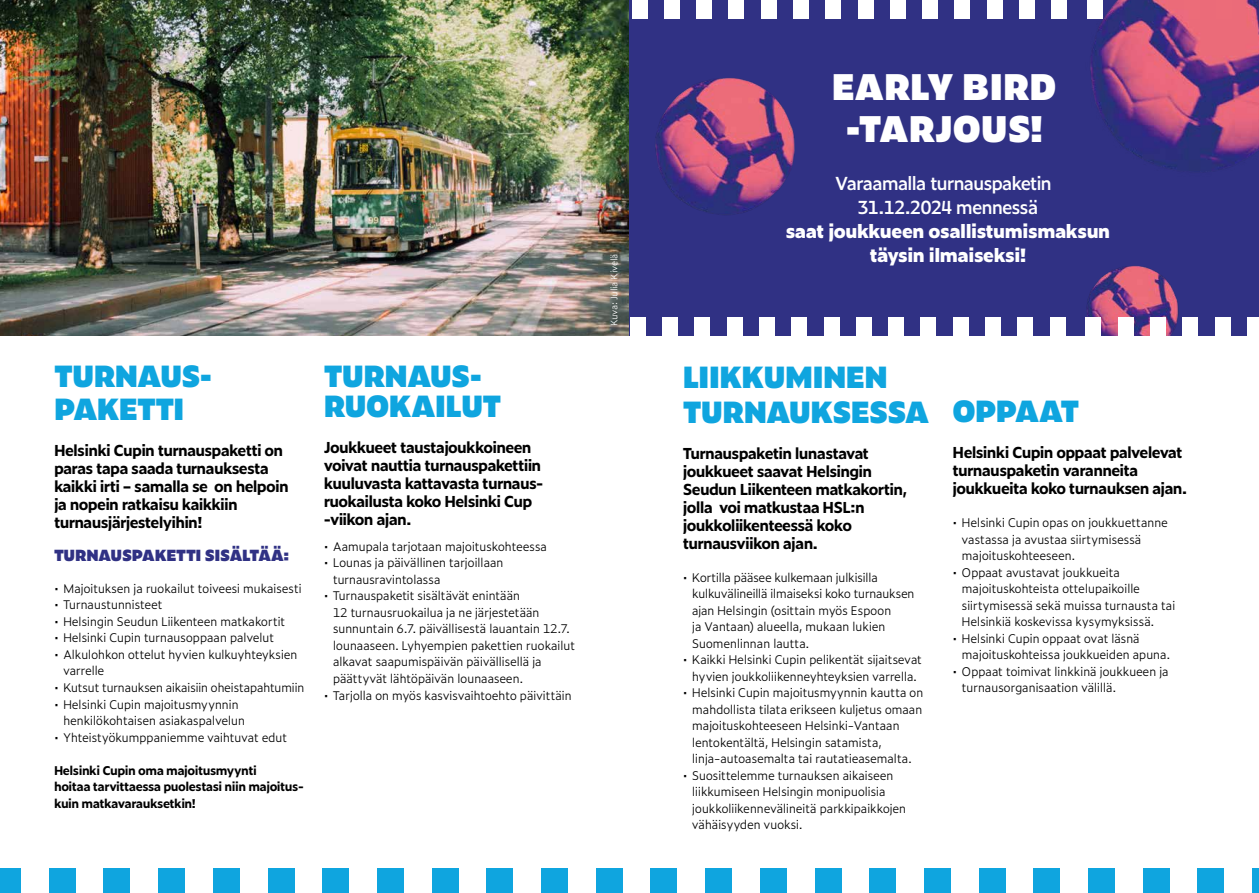
<style>
.page{position:relative;width:1259px;height:893px;background:#fff}
.page>*{position:absolute;margin:0;border:0;box-sizing:border-box;transform-origin:0 0}
.t1{font:900 34.5px/41.4px "Zeitung Micro Pro";color:#fff;text-align:center}
.t2{font:900 28.5px/33px "Zeitung Micro Pro";letter-spacing:-.025em;color:#0fa5df}
.t3{font:800 18px/24px "Zeitung Micro Pro";letter-spacing:-.025em;color:#fff;text-align:center}
.t4{font:600 18px/24px "Zeitung Micro Pro";letter-spacing:-.06em;color:#fff;text-align:center}
.t5{font:700 15px/18px "Zeitung Micro Pro";letter-spacing:-.05em;color:#000}
.t6{font:900 15px "Zeitung Micro Pro";letter-spacing:-.015em;color:#303184}
.t7{font:300 12px/16.5px "Zeitung Micro Pro";letter-spacing:-.045em;color:#000}
.t8{font:700 12px/16.5px "Zeitung Micro Pro";letter-spacing:-.04em;color:#000}
.t9{font:300 9px "Zeitung Micro Pro";letter-spacing:-.035em;color:#fff}
</style>
<div class="page">
<img style="left:0;top:0;width:629px;height:336px">
<div style="left:629px;top:0;width:630px;height:336px;background:#303184"></div>
<div style="left:323px;top:868px;width:26px;height:25px;background:#0fa5df"></div>
<div style="left:377px;top:868px;width:26px;height:25px;background:#0fa5df"></div>
<div style="left:0;top:868px;width:21px;height:25px;background:#0fa5df"></div>
<div style="left:432px;top:868px;width:26px;height:25px;background:#0fa5df"></div>
<div style="left:49px;top:868px;width:26px;height:25px;background:#0fa5df"></div>
<div style="left:487px;top:868px;width:26px;height:25px;background:#0fa5df"></div>
<div style="left:104px;top:868px;width:26px;height:25px;background:#0fa5df"></div>
<div style="left:541px;top:868px;width:26px;height:25px;background:#0fa5df"></div>
<div style="left:159px;top:868px;width:26px;height:25px;background:#0fa5df"></div>
<div style="left:596px;top:868px;width:26px;height:25px;background:#0fa5df"></div>
<div style="left:213px;top:868px;width:26px;height:25px;background:#0fa5df"></div>
<div style="left:268px;top:868px;width:26px;height:25px;background:#0fa5df"></div>
<div style="left:979px;top:868px;width:26px;height:25px;background:#0fa5df"></div>
<div style="left:1033px;top:868px;width:27px;height:25px;background:#0fa5df"></div>
<div style="left:651px;top:868px;width:26px;height:25px;background:#0fa5df"></div>
<div style="left:1088px;top:868px;width:26px;height:25px;background:#0fa5df"></div>
<div style="left:705px;top:868px;width:26px;height:25px;background:#0fa5df"></div>
<div style="left:1143px;top:868px;width:26px;height:25px;background:#0fa5df"></div>
<div style="left:760px;top:868px;width:26px;height:25px;background:#0fa5df"></div>
<div style="left:1198px;top:868px;width:26px;height:25px;background:#0fa5df"></div>
<div style="left:815px;top:868px;width:26px;height:25px;background:#0fa5df"></div>
<div style="left:1252px;top:868px;width:7px;height:25px;background:#0fa5df"></div>
<div style="left:869px;top:868px;width:27px;height:25px;background:#0fa5df"></div>
<div style="left:924px;top:868px;width:26px;height:25px;background:#0fa5df"></div>
<div style="left:858px;top:0;width:15px;height:19px;background:#fff"></div>
<div style="left:632px;top:0;width:15px;height:19px;background:#fff"></div>
<div style="left:890px;top:0;width:15px;height:19px;background:#fff"></div>
<div style="left:664px;top:0;width:15px;height:19px;background:#fff"></div>
<div style="left:922px;top:0;width:16px;height:19px;background:#fff"></div>
<div style="left:696px;top:0;width:16px;height:19px;background:#fff"></div>
<div style="left:954px;top:0;width:16px;height:19px;background:#fff"></div>
<div style="left:728px;top:0;width:16px;height:19px;background:#fff"></div>
<div style="left:987px;top:0;width:15px;height:19px;background:#fff"></div>
<div style="left:761px;top:0;width:15px;height:19px;background:#fff"></div>
<div style="left:1019px;top:0;width:15px;height:19px;background:#fff"></div>
<div style="left:793px;top:0;width:15px;height:19px;background:#fff"></div>
<div style="left:1051px;top:0;width:16px;height:19px;background:#fff"></div>
<div style="left:825px;top:0;width:16px;height:19px;background:#fff"></div>
<img style="left:1087px;top:0;width:172px;height:172px">
<img style="left:655px;top:78px;width:140px;height:137px">
<img style="left:1086px;top:266px;width:93px;height:70px">
<div style="left:1247px;top:317px;width:12px;height:19px;background:#fff"></div>
<div style="left:1214px;top:317px;width:16px;height:19px;background:#fff"></div>
<div style="left:1182px;top:317px;width:16px;height:19px;background:#fff"></div>
<div style="left:1150px;top:317px;width:15px;height:19px;background:#fff"></div>
<div style="left:1118px;top:317px;width:15px;height:19px;background:#fff"></div>
<div style="left:1085px;top:317px;width:16px;height:19px;background:#fff"></div>
<div style="left:824px;top:317px;width:15px;height:19px;background:#fff"></div>
<div style="left:1050px;top:317px;width:15px;height:19px;background:#fff"></div>
<div style="left:791px;top:317px;width:16px;height:19px;background:#fff"></div>
<div style="left:1017px;top:317px;width:16px;height:19px;background:#fff"></div>
<div style="left:759px;top:317px;width:15px;height:19px;background:#fff"></div>
<div style="left:985px;top:317px;width:15px;height:19px;background:#fff"></div>
<div style="left:727px;top:317px;width:15px;height:19px;background:#fff"></div>
<div style="left:953px;top:317px;width:15px;height:19px;background:#fff"></div>
<div style="left:694px;top:317px;width:16px;height:19px;background:#fff"></div>
<div style="left:920px;top:317px;width:16px;height:19px;background:#fff"></div>
<div style="left:662px;top:317px;width:15px;height:19px;background:#fff"></div>
<div style="left:888px;top:317px;width:16px;height:19px;background:#fff"></div>
<div style="left:630px;top:317px;width:15px;height:19px;background:#fff"></div>
<div style="left:856px;top:317px;width:15px;height:19px;background:#fff"></div>
<h2 class="t2" style="left:54px;top:358px;width:159px">TURNAUS-<br>PAKETTI</h2>
<p class="t5" style="left:54px;top:441px;width:236px">Helsinki Cupin turnauspaketti on paras tapa saada turnauksesta kaikki irti – samalla se on helpoin ja nopein ratkaisu kaikkiin turnausjärjestelyihin!</p>
<p class="t6" style="left:54px;top:544px;width:236px">TURNAUSPAKETTI SISÄLTÄÄ:</p>
<p class="t7" style="left:54px;top:580px;width:249px">• Majoituksen ja ruokailut toiveesi mukaisesti</p>
<p class="t7" style="left:54px;top:596px;width:110px">• Turnaustunnisteet</p>
<p class="t7" style="left:54px;top:613px;width:233px">• Helsingin Seudun Liikenteen matkakortit</p>
<p class="t7" style="left:54px;top:629px;width:222px">• Helsinki Cupin turnausoppaan palvelut</p>
<p class="t7" style="left:63px;top:646px;width:236px;text-indent:-9px">• Alkulohkon ottelut hyvien kulkuyhteyksien varrelle</p>
<p class="t7" style="left:54px;top:679px;width:252px">• Kutsut turnauksen aikaisiin oheistapahtumiin</p>
<p class="t7" style="left:63px;top:695px;width:184px;text-indent:-9px">• Helsinki Cupin majoitusmyynnin henkilökohtaisen asiakaspalvelun</p>
<p class="t7" style="left:54px;top:728px;width:235px">• Yhteistyökumppaniemme vaihtuvat edut</p>
<p class="t8" style="left:54px;top:761px;width:251px">Helsinki Cupin oma majoitusmyynti<br>hoitaa tarvittaessa puolestasi niin majoitus&shy;kuin matkavarauksetkin!</p>
<h2 class="t2" style="left:324px;top:360px;width:179px;line-height:30px">TURNAUS-<br>RUOKAILUT</h2>
<p class="t5" style="left:324px;top:438px;width:221px">Joukkueet taustajoukkoineen voivat nauttia turnauspakettiin kuuluvasta kattavasta turnaus&shy;ruokailusta koko Helsinki Cup -viikon ajan.</p>
<p class="t7" style="left:324px;top:538px;width:225px">• Aamupala tarjotaan majoituskohteessa</p>
<p class="t7" style="left:333px;top:554px;width:172px;text-indent:-9px">• Lounas ja päivällinen tarjoillaan turnausravintolassa</p>
<p class="t7" style="left:333px;top:587px;width:244px;text-indent:-9px">• Turnauspaketit sisältävät enintään<br>12 turnausruokailua ja ne järjestetään sunnuntain 6.7. päivällisestä lauantain 12.7. lounaaseen. Lyhyempien pakettien ruokailut alkavat saapumispäivän päivällisellä ja päättyvät lähtöpäivän lounaaseen.</p>
<p class="t7" style="left:324px;top:686px;width:250px">• Tarjolla on myös kasvisvaihtoehto päivittäin</p>
<p class="t9" style="left:607px;top:326px;width:74px;rotate:-90deg">Kuva: Julia Kivelä</p>
<h1 class="t1" style="left:832px;top:64px;width:226px">EARLY BIRD -TARJOUS!</h1>
<h3 class="t4" style="left:835px;top:171px;width:219px">Varaamalla turnauspaketin<br>31.12.2024 mennessä</h3>
<h3 class="t3" style="left:785px;top:218px;width:326px">saat joukkueen osallistumismaksun täysin ilmaiseksi!</h3>
<h2 class="t2" style="left:683px;top:359px;width:248px;line-height:34.5px">LIIKKUMINEN<br>TURNAUKSESSA</h2>
<p class="t5" style="left:683px;top:444px;width:226px">Turnauspaketin lunastavat joukkueet saavat Helsingin<br>Seudun Liikenteen matkakortin, jolla voi matkustaa HSL:n joukkoliikenteessä koko turnausviikon ajan.</p>
<p class="t7" style="left:692px;top:569px;width:224px;text-indent:-9px">• Kortilla pääsee kulkemaan julkisilla kulkuvälineillä ilmaiseksi koko turnauksen ajan Helsingin (osittain myös Espoon<br>ja Vantaan) alueella, mukaan lukien Suomenlinnan lautta.</p>
<p class="t7" style="left:683px;top:651px;width:241px;text-align:center">• Kaikki Helsinki Cupin pelikentät sijaitsevat hyvien joukkoliikenneyhteyksien varrella.</p>
<p class="t7" style="left:692px;top:684px;width:233px;text-indent:-9px">• Helsinki Cupin majoitusmyynnin kautta on mahdollista tilata erikseen kuljetus omaan majoituskohteeseen Helsinki-Vantaan lentokentältä, Helsingin satamista, linja-autoasemalta tai rautatieasemalta.</p>
<p class="t7" style="left:692px;top:767px;width:216px;text-indent:-9px">• Suosittelemme turnauksen aikaiseen liikkumiseen Helsingin monipuolisia joukkoliikennevälineitä parkkipaikkojen vähäisyyden vuoksi.</p>
<h2 class="t2" style="left:952px;top:393px;width:128px">OPPAAT</h2>
<p class="t5" style="left:952px;top:443px;width:236px">Helsinki Cupin oppaat palvelevat turnauspaketin varanneita joukkueita koko turnauksen ajan.</p>
<p class="t7" style="left:961px;top:514px;width:208px;text-indent:-9px">• Helsinki Cupin opas on joukkuettanne vastassa ja avustaa siirtymisessä majoituskohteeseen.</p>
<p class="t7" style="left:961px;top:564px;width:215px;text-indent:-9px">• Oppaat avustavat joukkueita majoituskohteista ottelupaikoille siirtymisessä sekä muissa turnausta tai Helsinkiä koskevissa kysymyksissä.</p>
<p class="t7" style="left:961px;top:630px;width:210px;text-indent:-9px">• Helsinki Cupin oppaat ovat läsnä majoituskohteissa joukkueiden apuna.</p>
<p class="t7" style="left:961px;top:663px;width:209px;text-indent:-9px">• Oppaat toimivat linkkinä joukkueen ja turnausorganisaation välillä.</p>
</div>
